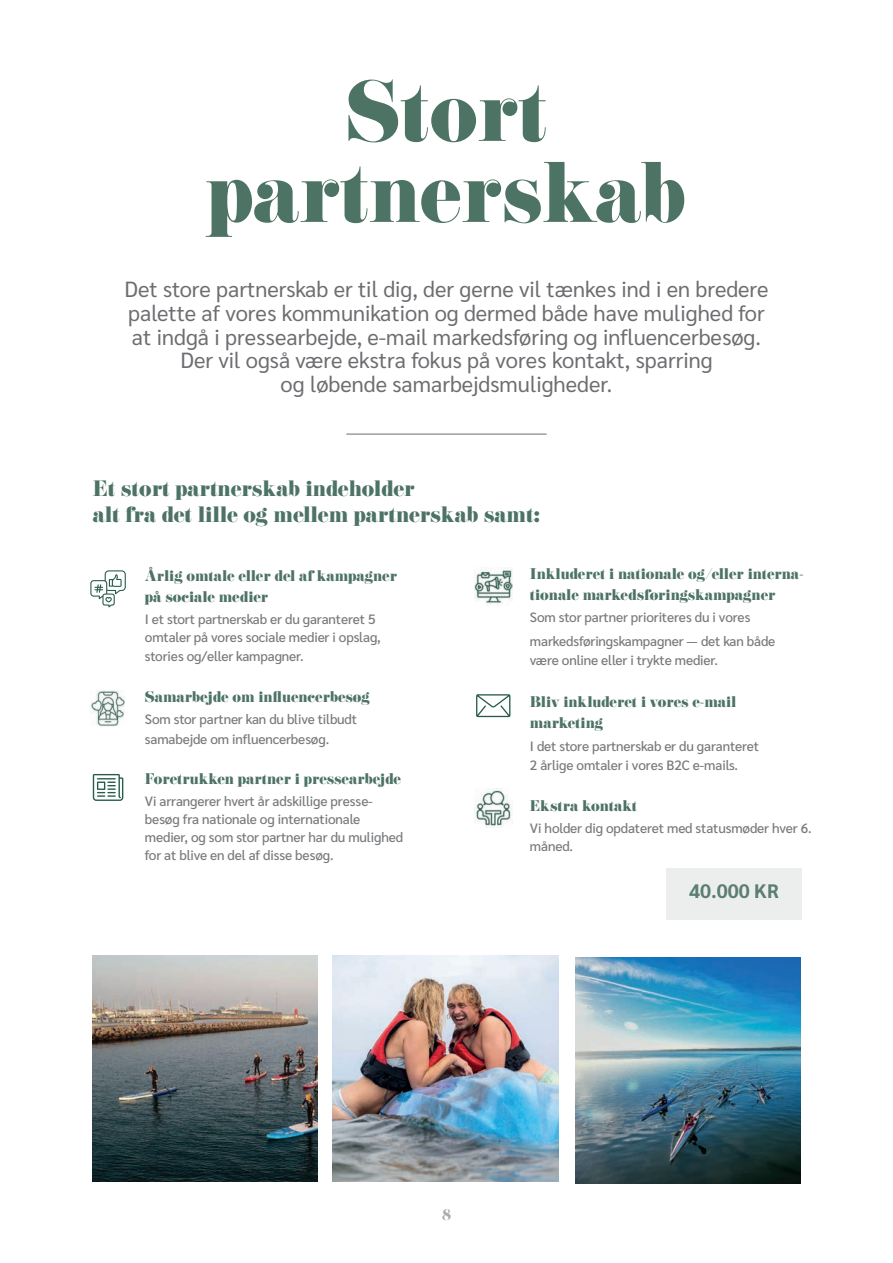
<style>
.page{position:relative;width:893px;height:1263px;background:#fff}
.page>*{position:absolute;margin:0;border:0;box-sizing:border-box;transform-origin:0 0}
.t1{font:75px/81px "Eloquent JF Pro";color:#4d7365;text-align:center}
.t2{font:21.9px/23.7px "Sarabun";color:#6c6d70;text-align:center}
.t3{font:19.5px/25.5px "Eloquent JF Pro";color:#4d7365}
.t4{font:700 19.5px "Sarabun";color:#4d7365}
.t5{font:500 13.5px/18px "Sarabun";letter-spacing:-.01em;color:#787a7d}
.t6{font:13.5px/21px "Eloquent JF Pro";color:#4d7365}
.t7{font:13.5px "Eloquent JF Pro";color:#57585a}
.s1{font-weight:400;color:#6c6d70}
</style>
<div class="page">
<div style="left:666px;top:868px;width:136px;height:51px;background:#ebeeed"></div>
<svg style="left:93px;top:774px;width:30px;height:27px"></svg>
<svg style="left:476px;top:694px;width:34px;height:23px"></svg>
<img style="left:90px;top:691px;width:35px;height:35px">
<img style="left:474px;top:567px;width:38px;height:37px">
<svg style="left:90px;top:570px;width:36px;height:37px"></svg>
<img style="left:474px;top:789px;width:38px;height:38px">
<img style="left:575px;top:958px;width:225px;height:225px">
<img style="left:92px;top:956px;width:226px;height:225px">
<img style="left:333px;top:956px;width:225px;height:225px">
<hr style="left:346px;top:434px;width:201px;height:1px;background:#6c6d70">
<h1 class="t1" style="left:207px;top:74px;width:480px">Stort partnerskab</h1>
<p class="t2" style="left:124px;top:278px;width:646px">Det store partnerskab er til dig, der gerne vil tænkes ind i en bredere palette af vores kommunikation og dermed både have mulighed for at indgå i pressearbejde, e-mail markedsføring og influencerbesøg.<br>Der vil også være ekstra fokus på vores kontakt, sparring<br>og løbende samarbejdsmuligheder.</p>
<h3 class="t3" style="left:93px;top:477px;width:448px">Et stort partnerskab indeholder<br>alt fra det lille og mellem partnerskab samt:</h3>
<p class="t6" style="left:145px;top:565px;width:254px">Årlig omtale eller del af kampagner på sociale medier</p>
<p class="t5" style="left:145px;top:610px;width:237px">I et stort partnerskab er du garanteret 5 omtaler på vores sociale medier i opslag,</p>
<p class="t5" style="left:145px;top:648px;width:160px">stories og/eller kampagner.</p>
<p class="t6" style="left:145px;top:687px;width:226px">Samarbejde om influencerbesøg</p>
<p class="t5" style="left:145px;top:710px;width:214px;line-height:19.5px">Som stor partner kan du blive tilbudt samabejde om influencerbesøg.</p>
<p class="t6" style="left:145px;top:769px;width:258px">Foretrukken partner i pressearbejde</p>
<p class="t5" style="left:145px;top:793px;width:260px">Vi arrangerer hvert år adskillige presse&shy;besøg fra nationale og internationale medier, og som stor partner har du mulighed for at blive en del af disse besøg.</p>
<p class="t6" style="left:530px;top:564px;width:275px">Inkluderet i nationale og/eller interna&shy;tionale markedsføringskampagner</p>
<p class="t5" style="left:530px;top:606px;width:247px;line-height:23.7px">Som stor partner prioriteres du i vores markedsføringskampagner <span class="s1">—</span> det kan både</p>
<p class="t5" style="left:530px;top:652px;width:190px">være online eller i trykte medier.</p>
<p class="t6" style="left:530px;top:692px;width:208px">Bliv inkluderet i vores e-mail marketing</p>
<p class="t5" style="left:530px;top:736px;width:231px;line-height:19.5px">I det store partnerskab er du garanteret<br>2 årlige omtaler i vores B2C e-mails.</p>
<p class="t6" style="left:530px;top:795px;width:109px">Ekstra kontakt</p>
<p class="t5" style="left:530px;top:819px;width:283px">Vi holder dig opdateret med statusmøder hver 6. måned.</p>
<h3 class="t4" style="left:689px;top:879px;width:91px">40.000 KR</h3>
<p class="t7" style="left:442px;top:1207px;width:10px">8</p>
</div>
